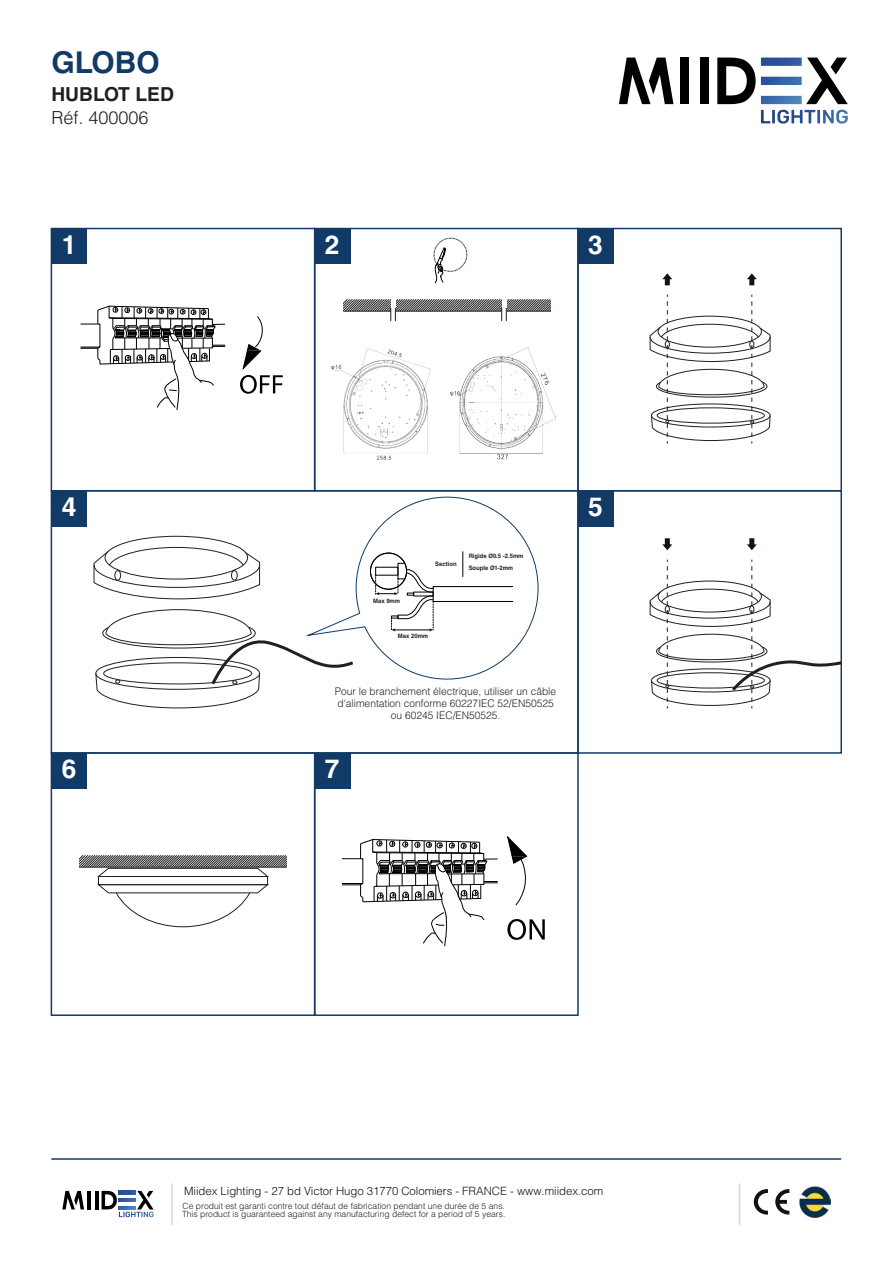
<style>
.page{position:relative;width:893px;height:1263px;background:#fff}
.page>*{position:absolute;margin:0;border:0;box-sizing:border-box;transform-origin:0 0}
.t1{font:700 30px "Helvetica LT Std";color:#113b66}
.t2{font:700 26.25px "Helvetica LT Std";color:#fff}
.t3{font:700 19.35px "Helvetica LT Std";color:#231f20}
.t4{font:300 18px "Helvetica LT Std";color:#231f20}
.t5{font:300 11.4px "Helvetica LT Std";letter-spacing:-.005em;color:#111416}
.t6{font:300 10.5px/12px "Helvetica LT Std";color:#231f20;text-align:center}
.t7{font:300 8.55px/8.6px "Helvetica LT Std";color:#231f20}
.t8{font:700 6.15px/11.7px "Helvetica LT Std";color:#231f20}
</style>
<div class="page">
<div style="left:51px;top:228px;width:264px;height:263px;border:2px solid #113b66"></div>
<div style="left:51px;top:229px;width:36px;height:35px;background:#113b66"></div>
<div style="left:314px;top:228px;width:265px;height:263px;border:2px solid #113b66"></div>
<div style="left:315px;top:229px;width:35px;height:35px;background:#113b66"></div>
<div style="left:577px;top:228px;width:265px;height:263px;border:2px solid #113b66"></div>
<div style="left:578px;top:229px;width:36px;height:35px;background:#113b66"></div>
<svg style="left:81px;top:306px;width:144px;height:105px"></svg>
<svg style="left:240px;top:316px;width:43px;height:78px"></svg>
<div style="left:577px;top:490px;width:265px;height:264px;border:2px solid #113b66"></div>
<div style="left:578px;top:491px;width:36px;height:35px;background:#113b66"></div>
<div style="left:51px;top:752px;width:264px;height:264px;border:2px solid #113b66"></div>
<div style="left:51px;top:753px;width:36px;height:35px;background:#113b66"></div>
<div style="left:314px;top:752px;width:265px;height:264px;border:2px solid #113b66"></div>
<div style="left:315px;top:753px;width:35px;height:35px;background:#113b66"></div>
<svg style="left:507px;top:836px;width:20px;height:70px"></svg>
<svg style="left:342px;top:839px;width:156px;height:108px"></svg>
<svg style="left:507px;top:919px;width:38px;height:21px"></svg>
<svg style="left:433px;top:237px;width:35px;height:47px"></svg>
<img style="left:331px;top:348px;width:100px;height:112px">
<img style="left:451px;top:347px;width:104px;height:112px">
<div style="left:51px;top:490px;width:528px;height:264px;border:2px solid #113b66"></div>
<div style="left:51px;top:491px;width:36px;height:35px;background:#113b66"></div>
<svg style="left:747px;top:538px;width:10px;height:12px"></svg>
<svg style="left:662px;top:538px;width:10px;height:12px"></svg>
<svg style="left:649px;top:295px;width:122px;height:148px"></svg>
<svg style="left:662px;top:273px;width:10px;height:12px"></svg>
<svg style="left:747px;top:273px;width:10px;height:12px"></svg>
<svg style="left:649px;top:560px;width:193px;height:148px"></svg>
<svg style="left:93px;top:496px;width:446px;height:213px"></svg>
<svg style="left:80px;top:855px;width:207px;height:22px"></svg>
<svg style="left:97px;top:884px;width:172px;height:43px"></svg>
<svg style="left:344px;top:299px;width:207px;height:22px"></svg>
<div style="left:701px;top:58px;width:8px;height:46px;background:#000001"></div>
<div style="left:680px;top:58px;width:9px;height:46px;background:#000001"></div>
<svg style="left:761px;top:110px;width:87px;height:14px"></svg>
<svg style="left:619px;top:58px;width:54px;height:46px"></svg>
<svg style="left:717px;top:58px;width:131px;height:46px"></svg>
<hr style="left:51px;top:1158px;width:790px;height:2px;background:#113b66">
<hr style="left:95px;top:1191px;width:3px;height:18px;background:#000001">
<hr style="left:87px;top:1191px;width:3px;height:18px;background:#000001">
<svg style="left:102px;top:1191px;width:52px;height:26px"></svg>
<svg style="left:62px;top:1191px;width:22px;height:18px"></svg>
<svg style="left:119px;top:1191px;width:16px;height:3px"></svg>
<svg style="left:119px;top:1198px;width:16px;height:4px"></svg>
<svg style="left:119px;top:1206px;width:16px;height:3px"></svg>
<hr style="left:171px;top:1183px;width:2px;height:42px;background:#d9dad9">
<hr style="left:739px;top:1183px;width:1px;height:42px;background:#d9dad9">
<svg style="left:775px;top:1189px;width:14px;height:25px"></svg>
<svg style="left:754px;top:1189px;width:14px;height:25px"></svg>
<img style="left:799px;top:1186px;width:32px;height:31px">
<h1 class="t1" style="left:51px;top:44px;width:110px">GLOBO</h1>
<h3 class="t3" style="left:51px;top:82px;width:124px">HUBLOT LED</h3>
<h3 class="t4" style="left:51px;top:106px;width:99px">Réf. 400006</h3>
<h2 class="t2" style="left:62px;top:229px;width:16px">1</h2>
<h2 class="t2" style="left:325px;top:229px;width:16px">2</h2>
<h2 class="t2" style="left:588px;top:229px;width:16px">3</h2>
<h2 class="t2" style="left:62px;top:491px;width:16px">4</h2>
<p class="t8" style="left:373px;top:595px;width:28px">Max 9mm</p>
<p class="t8" style="left:435px;top:558px;width:23px">Section</p>
<p class="t8" style="left:469px;top:550px;width:56px">Rigide Ø0.5 -2.5mm<br>Souple Ø1-2mm</p>
<p class="t8" style="left:398px;top:630px;width:32px">Max 20mm</p>
<p class="t6" style="left:335px;top:685px;width:223px">Pour le branchement électrique, utiliser un câble d'alimentation conforme 60227IEC 52/EN50525 ou 60245 IEC/EN50525.</p>
<h2 class="t2" style="left:62px;top:753px;width:16px">6</h2>
<h2 class="t2" style="left:325px;top:753px;width:16px">7</h2>
<h2 class="t2" style="left:588px;top:491px;width:16px">5</h2>
<h3 class="t5" style="left:184px;top:1184px;width:421px">Miidex Lighting - 27 bd Victor Hugo 31770 Colomiers - FRANCE - www.miidex.com</h3>
<p class="t7" style="left:182px;top:1201px;width:325px">Ce produit est garanti contre tout défaut de fabrication pendant une durée de 5 ans.<br>This product is guaranteed against any manufacturing defect for a period of 5 years.</p>
</div>
